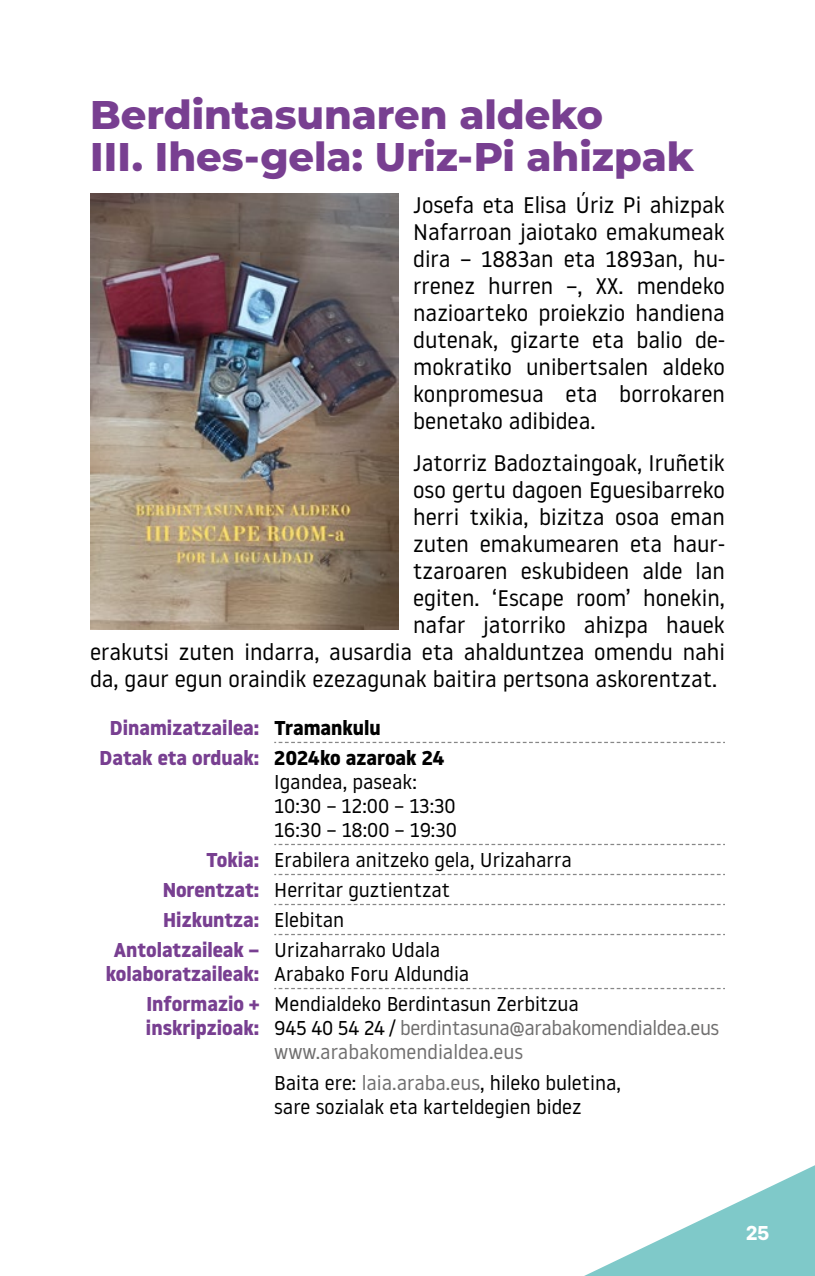
<style>
.page{position:relative;width:815px;height:1276px;background:#fff}
.page>*{position:absolute;margin:0;border:0;box-sizing:border-box;transform-origin:0 0}
.titular{font:800 40px/42.5px "Montserrat";letter-spacing:-.005em;color:#783f91}
.t1{font:22.5px/27px "Noway";color:#000;text-align:justify}
.tabla-derecha{font:20px/24px "Noway";color:#000}
.tabla-izquierda{font:700 20px "Noway";color:#783f91}
.tabla-derecha-2{font:20px "Noway";letter-spacing:-.02em;color:#706f6f}
.tabla-derecha-3{font:700 20px "Noway";color:#000}
.tabla-derecha-4{font:20px "Noway";color:#706f6f}
.t2{font:700 20px "Basier Circle";color:#fff}
.s1{color:#000}
.s2{color:#706f6f}
</style>
<div class="page">
<svg style="left:584px;top:1165px;width:231px;height:111px"></svg>
<svg style="left:274px;top:742px;width:451px;height:1px"></svg>
<svg style="left:274px;top:844px;width:451px;height:1px"></svg>
<svg style="left:274px;top:874px;width:451px;height:1px"></svg>
<svg style="left:274px;top:904px;width:451px;height:1px"></svg>
<svg style="left:274px;top:934px;width:451px;height:1px"></svg>
<svg style="left:274px;top:988px;width:451px;height:1px"></svg>
<img style="left:90px;top:194px;width:308px;height:436px">
<p class="titular" style="left:90px;top:91px;width:606px">Berdintasunaren aldeko<br>III. Ihes-gela: Uriz-Pi ahizpak</p>
<p class="t1" style="left:413px;top:191px;width:313px">Josefa eta Elisa Úriz Pi ahizpak Nafarroan jaiotako emakumeak dira – 1883an eta 1893an, hu&shy;rrenez hurren –, XX. mendeko nazioarteko proiekzio handiena dutenak, gizarte eta balio de&shy;mokratiko unibertsalen aldeko konpromesua eta borrokaren benetako adibidea.</p>
<p class="t1" style="left:413px;top:449px;width:313px">Jatorriz Badoztaingoak, Iruñetik</p>
<p class="t1" style="left:413px;top:476px;width:313px">oso gertu dagoen Eguesibarreko</p>
<p class="t1" style="left:413px;top:503px;width:313px">herri txikia, bizitza osoa eman</p>
<p class="t1" style="left:413px;top:530px;width:313px">zuten emakumearen eta haur-</p>
<p class="t1" style="left:413px;top:557px;width:313px">tzaroaren eskubideen alde lan</p>
<p class="t1" style="left:413px;top:584px;width:313px">egiten. ‘Escape room’ honekin,</p>
<p class="t1" style="left:413px;top:611px;width:313px">nafar jatorriko ahizpa hauek</p>
<p class="t1" style="left:90px;top:638px;width:636px">erakutsi zuten indarra, ausardia eta ahalduntzea omendu nahi</p>
<p class="t1" style="left:90px;top:665px;width:629px">da, gaur egun oraindik ezezagunak baitira pertsona askorentzat.</p>
<p class="tabla-izquierda" style="left:110px;top:716px;width:151px">Dinamizatzailea:</p>
<p class="tabla-derecha-3" style="left:274px;top:716px;width:108px">Tramankulu</p>
<p class="tabla-izquierda" style="left:100px;top:746px;width:161px">Datak eta orduak:</p>
<p class="tabla-derecha-3" style="left:274px;top:746px;width:172px">2024ko azaroak 24</p>
<p class="tabla-derecha" style="left:274px;top:769px;width:144px">Igandea, paseak:</p>
<p class="tabla-derecha" style="left:274px;top:793px;width:183px">10:30 – 12:00 – 13:30</p>
<p class="tabla-derecha" style="left:274px;top:817px;width:184px">16:30 – 18:00 – 19:30</p>
<p class="tabla-izquierda" style="left:206px;top:848px;width:55px">Tokia:</p>
<p class="tabla-derecha" style="left:274px;top:847px;width:299px">Erabilera anitzeko gela, Urizaharra</p>
<p class="tabla-izquierda" style="left:163px;top:878px;width:98px">Norentzat:</p>
<p class="tabla-derecha" style="left:274px;top:877px;width:177px">Herritar guztientzat</p>
<p class="tabla-izquierda" style="left:163px;top:908px;width:98px">Hizkuntza:</p>
<p class="tabla-derecha" style="left:274px;top:907px;width:72px">Elebitan</p>
<p class="tabla-izquierda" style="left:114px;top:938px;width:147px">Antolatzaileak –</p>
<p class="tabla-izquierda" style="left:106px;top:962px;width:155px">kolaboratzaileak:</p>
<p class="tabla-derecha" style="left:274px;top:937px;width:168px">Urizaharrako Udala</p>
<p class="tabla-derecha" style="left:274px;top:961px;width:197px">Arabako Foru Aldundia</p>
<p class="tabla-izquierda" style="left:146px;top:992px;width:114px">Informazio +</p>
<p class="tabla-izquierda" style="left:146px;top:1016px;width:115px">inskripzioak:</p>
<p class="tabla-derecha" style="left:274px;top:991px;width:306px">Mendialdeko Berdintasun Zerbitzua</p>
<p class="tabla-derecha-2" style="left:274px;top:1014px;width:447px"><span class="s1">945 40 54 24 /</span> berdintasuna@arabakomendialdea.eus</p>
<p class="tabla-derecha-4" style="left:274px;top:1038px;width:250px">www.arabakomendialdea.eus</p>
<p class="tabla-derecha" style="left:274px;top:1070px;width:348px">Baita ere: <span class="s2">laia.araba.eus</span>, hileko buletina, sare sozialak eta karteldegien bidez</p>
<p class="t2" style="left:746px;top:1221px;width:25px">25</p>
</div>
